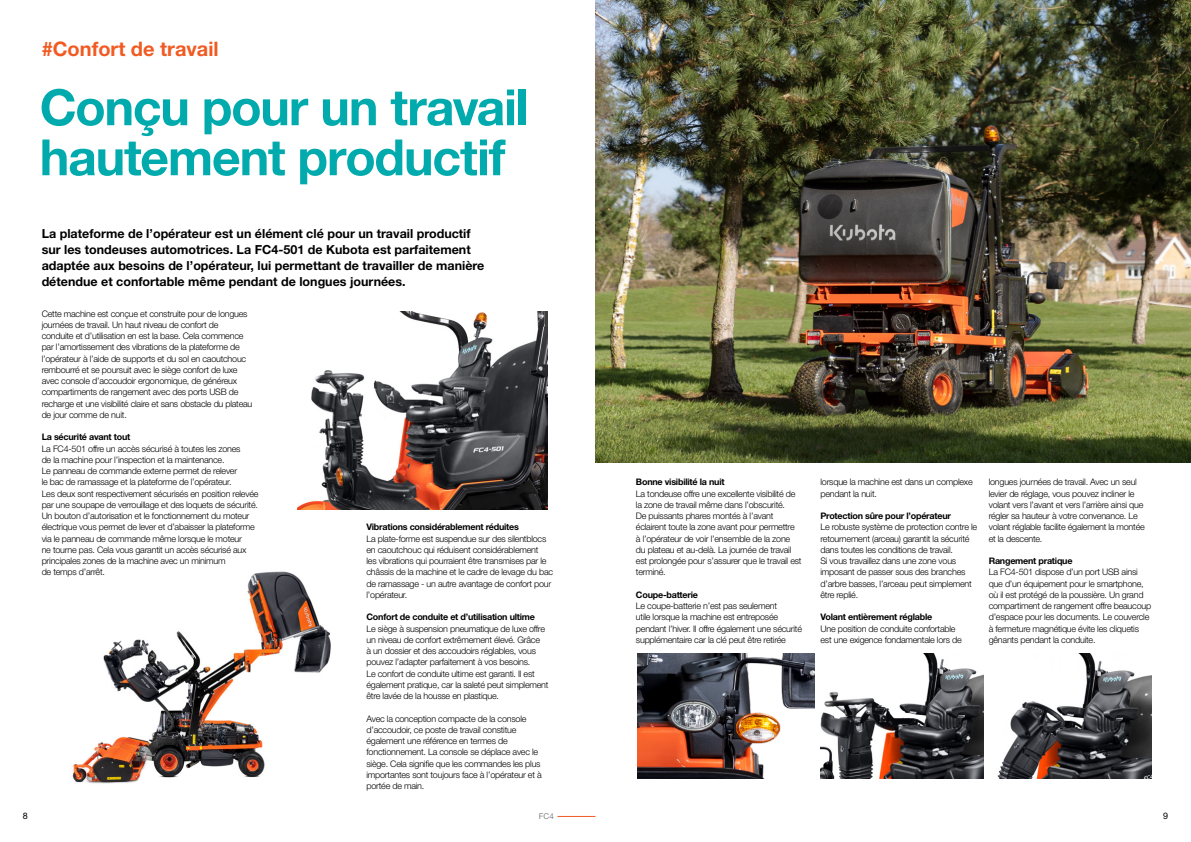
<style>
.page{position:relative;width:1191px;height:842px;background:#fff}
.page>*{position:absolute;margin:0;border:0;box-sizing:border-box;transform-origin:0 0}
.t1{font:700 50px/50px "Helvetica Neue LT Pro";letter-spacing:-.025em;color:#00aaad}
.t2{font:700 20px "Helvetica Neue LT Pro";color:#f15a22}
.t3{font:700 12.5px/16px "Helvetica Neue LT Pro";color:#000}
.t4{font:300 9px/11.2px "Helvetica Neue LT Pro";letter-spacing:-.025em;color:#000}
.t5{font:700 9px "Helvetica Neue LT Pro";letter-spacing:-.025em;color:#000}
.t6{font:9px "Helvetica Neue LT Pro";color:#000}
.t7{font:8px "Helvetica Neue LT Pro";color:#808285}
</style>
<div class="page">
<hr style="left:557px;top:816px;width:38px;height:1px;background:#f15a22">
<img style="left:72px;top:571px;width:259px;height:213px">
<img style="left:298px;top:311px;width:249px;height:199px">
<img style="left:595px;top:0;width:596px;height:462px">
<img style="left:637px;top:653px;width:177px;height:125px">
<img style="left:820px;top:653px;width:163px;height:125px">
<img style="left:997px;top:653px;width:154px;height:125px">
<h2 class="t2" style="left:42px;top:36px;width:179px">#Confort de travail</h2>
<h1 class="t1" style="left:40px;top:81px;width:490px">Conçu pour un travail hautement productif</h1>
<p class="t3" style="left:42px;top:225px;width:444px">La plateforme de l’opérateur est un élément clé pour un travail productif sur les tondeuses automotrices. La FC4-501 de Kubota est parfaitement adaptée aux besoins de l’opérateur, lui permettant de travailler de manière détendue et confortable même pendant de longues journées.</p>
<p class="t4" style="left:42px;top:307px;width:212px">Cette machine est conçue et construite pour de longues journées de travail. Un haut niveau de confort de conduite et d’utilisation en est la base. Cela commence par l’amortissement des vibrations de la plateforme de l’opérateur à l’aide de supports et du sol en caoutchouc rembourré et se poursuit avec le siège confort de luxe avec console d’accoudoir ergonomique, de généreux compartiments de rangement avec des ports USB de recharge et une visibilité claire et sans obstacle du plateau de jour comme de nuit.</p>
<p class="t5" style="left:42px;top:431px;width:90px">La sécurité avant tout</p>
<p class="t4" style="left:42px;top:442px;width:218px">La FC4-501 offre un accès sécurisé à toutes les zones<br>de la machine pour l’inspection et la maintenance.<br>Le panneau de commande externe permet de relever<br>le bac de ramassage et la plateforme de l’opérateur.<br>Les deux sont respectivement sécurisés en position relevée par une soupape de verrouillage et des loquets de sécurité.<br>Un bouton d’autorisation et le fonctionnement du moteur électrique vous permet de lever et d’abaisser la plateforme via le panneau de commande même lorsque le moteur<br>ne tourne pas. Cela vous garantit un accès sécurisé aux principales zones de la machine avec un minimum<br>de temps d’arrêt.</p>
<p class="t5" style="left:366px;top:521px;width:154px">Vibrations considérablement réduites</p>
<p class="t4" style="left:366px;top:532px;width:188px">La plate-forme est suspendue sur des silentblocs en caoutchouc qui réduisent considérablement<br>les vibrations qui pourraient être transmises par le châssis de la machine et le cadre de levage du bac de ramassage - un autre avantage de confort pour l’opérateur.</p>
<p class="t5" style="left:366px;top:611px;width:170px">Confort de conduite et d’utilisation ultime</p>
<p class="t4" style="left:366px;top:622px;width:183px">Le siège à suspension pneumatique de luxe offre un niveau de confort extrêmement élevé. Grâce<br>à un dossier et des accoudoirs réglables, vous pouvez l’adapter parfaitement à vos besoins.<br>Le confort de conduite ultime est garanti. Il est également pratique, car la saleté peut simplement être lavée de la housse en plastique.</p>
<p class="t4" style="left:366px;top:712px;width:177px">Avec la conception compacte de la console d’accoudoir, ce poste de travail constitue également une référence en termes de fonctionnement. La console se déplace avec le siège. Cela signifie que les commandes les plus importantes sont toujours face à l’opérateur et à portée de main.</p>
<p class="t5" style="left:636px;top:476px;width:90px">Bonne visibilité la nuit</p>
<p class="t4" style="left:636px;top:487px;width:167px">La tondeuse offre une excellente visibilité de la zone de travail même dans l’obscurité.<br>De puissants phares montés à l’avant éclairent toute la zone avant pour permettre à l’opérateur de voir l’ensemble de la zone du plateau et au-delà. La journée de travail est prolongée pour s’assurer que le travail est terminé.</p>
<p class="t5" style="left:636px;top:589px;width:64px">Coupe-batterie</p>
<p class="t4" style="left:636px;top:600px;width:167px">Le coupe-batterie n’est pas seulement<br>utile lorsque la machine est entreposée pendant l’hiver. Il offre également une sécurité supplémentaire car la clé peut être retirée</p>
<p class="t4" style="left:820px;top:476px;width:154px">lorsque la machine est dans un complexe pendant la nuit.</p>
<p class="t5" style="left:820px;top:510px;width:132px">Protection sûre pour l’opérateur</p>
<p class="t4" style="left:820px;top:521px;width:158px">Le robuste système de protection contre le retournement (arceau) garantit la sécurité dans toutes les conditions de travail.<br>Si vous travaillez dans une zone vous imposant de passer sous des branches d’arbre basses, l’arceau peut simplement être replié.</p>
<p class="t5" style="left:820px;top:611px;width:113px">Volant entièrement réglable</p>
<p class="t4" style="left:820px;top:622px;width:143px">Une position de conduite confortable est une exigence fondamentale lors de</p>
<p class="t4" style="left:988px;top:476px;width:158px">longues journées de travail. Avec un seul levier de réglage, vous pouvez incliner le volant vers l’avant et vers l’arrière ainsi que régler sa hauteur à votre convenance. Le volant réglable facilite également la montée et la descente.</p>
<p class="t5" style="left:988px;top:555px;width:85px">Rangement pratique</p>
<p class="t4" style="left:988px;top:566px;width:164px">La FC4-501 dispose d’un port USB ainsi que d’un équipement pour le smartphone, où il est protégé de la poussière. Un grand compartiment de rangement offre beaucoup d’espace pour les documents. Le couvercle à fermeture magnétique évite les cliquetis gênants pendant la conduite.</p>
<p class="t6" style="left:23px;top:810px;width:7px">8</p>
<p class="t7" style="left:539px;top:811px;width:16px">FC4</p>
<p class="t6" style="left:1163px;top:810px;width:7px">9</p>
</div>
